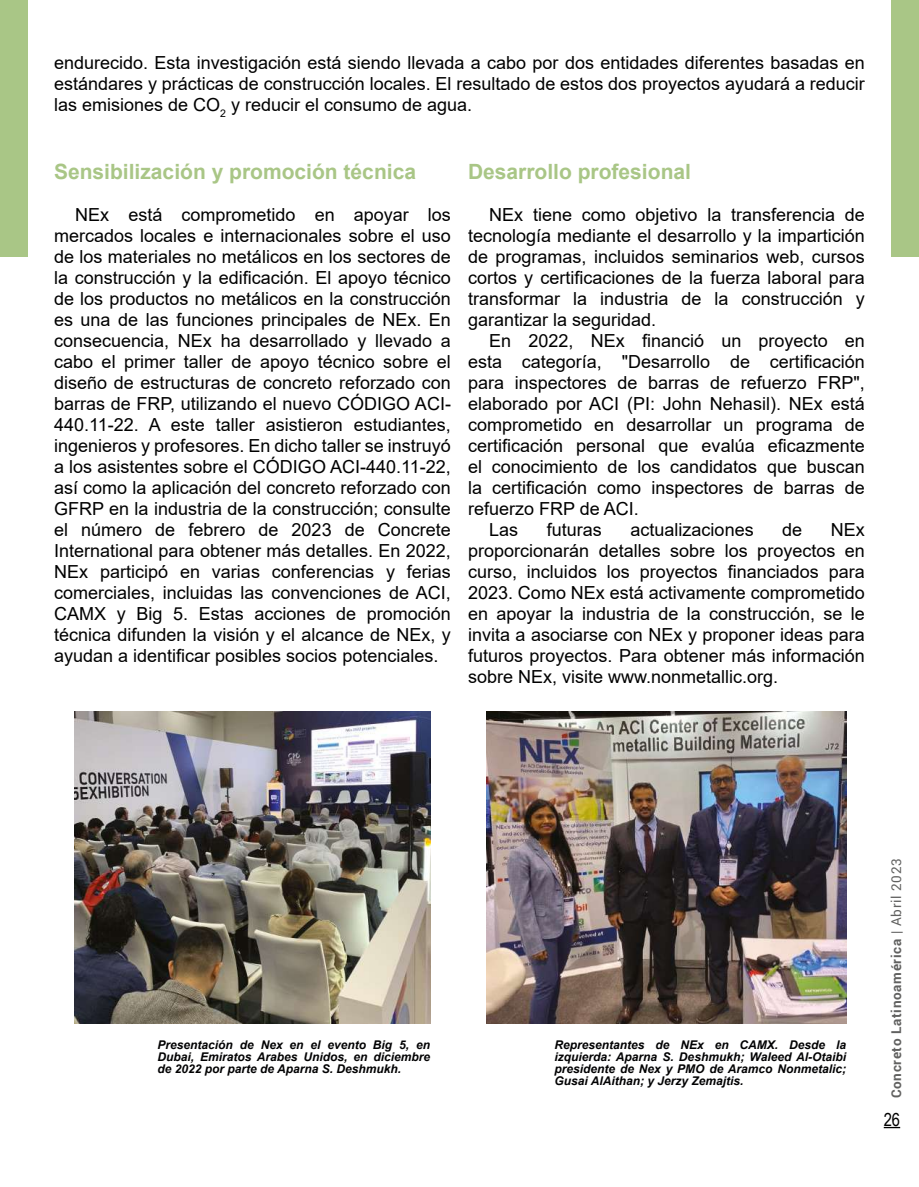
<style>
.page{position:relative;width:919px;height:1187px;background:#fff}
.page>*{position:absolute;margin:0;border:0;box-sizing:border-box;transform-origin:0 0}
.t1{font:700 21px "Arial";color:#a9c686}
.t2{font:18px/21px "Arial";color:#000;text-align:justify}
.t3{font:18px "Arial Narrow";color:#000}
.t4{font:700 13.5px "Roboto";letter-spacing:.05em;color:#616160}
.t5{font:italic 700 12px/12px "Arial";color:#020203;text-align:justify}
.s1{font-weight:400}
</style>
<div class="page">
<svg style="left:883px;top:1126px;width:17px;height:2px"></svg>
<div style="left:891px;top:0;width:27px;height:256px;background:#a9c686"></div>
<div style="left:0;top:0;width:27px;height:256px;background:#a9c686"></div>
<img style="left:75px;top:711px;width:355px;height:312px">
<img style="left:487px;top:711px;width:359px;height:312px">
<p class="t2" style="left:54px;top:52px;width:812px">endurecido. Esta investigación está siendo llevada a cabo por dos entidades diferentes basadas en estándares y prácticas de construcción locales. El resultado de estos dos proyectos ayudará a reducir las emisiones de CO<sub>2</sub> y reducir el consumo de agua.</p>
<p class="t1" style="left:54px;top:157px;width:363px">Sensibilización y promoción técnica</p>
<p class="t2" style="left:54px;top:204px;width:398px;text-indent:21px">NEx está comprometido en apoyar los mercados locales e internacionales sobre el uso de los materiales no metálicos en los sectores de la construcción y la edificación. El apoyo técnico de los productos no metálicos en la construcción es una de las funciones principales de NEx. En consecuencia, NEx ha desarrollado y llevado a cabo el primer taller de apoyo técnico sobre el diseño de estructuras de concreto reforzado con barras de FRP, utilizando el nuevo CÓDIGO ACI-440.11-22. A este taller asistieron estudiantes, ingenieros y profesores. En dicho taller se instruyó a los asistentes sobre el CÓDIGO ACI-440.11-22, así como la aplicación del concreto reforzado con GFRP en la industria de la construcción; consulte el número de febrero de 2023 de Concrete International para obtener más detalles. En 2022, NEx participó en varias conferencias y ferias comerciales, incluidas las convenciones de ACI, CAMX y Big 5. Estas acciones de promoción técnica difunden la visión y el alcance de NEx, y ayudan a identificar posibles socios potenciales.</p>
<p class="t1" style="left:468px;top:157px;width:224px">Desarrollo profesional</p>
<p class="t2" style="left:468px;top:204px;width:398px;text-indent:21px">NEx tiene como objetivo la transferencia de tecnología mediante el desarrollo y la impartición de programas, incluidos seminarios web, cursos cortos y certificaciones de la fuerza laboral para transformar la industria de la construcción y garantizar la seguridad.</p>
<p class="t2" style="left:489px;top:330px;width:377px">En 2022, NEx financió un proyecto en</p>
<p class="t2" style="left:468px;top:351px;width:398px">esta categoría, "Desarrollo de certificación</p>
<p class="t2" style="left:468px;top:372px;width:398px">para inspectores de barras de refuerzo FRP",</p>
<p class="t2" style="left:468px;top:393px;width:398px">elaborado por ACI (PI: John Nehasil). NEx está</p>
<p class="t2" style="left:468px;top:414px;width:398px">comprometido en desarrollar un programa de</p>
<p class="t2" style="left:468px;top:435px;width:398px">certificación personal que evalúa eficazmente</p>
<p class="t2" style="left:468px;top:456px;width:398px">el conocimiento de los candidatos que buscan</p>
<p class="t2" style="left:468px;top:477px;width:398px">la certificación como inspectores de barras de</p>
<p class="t2" style="left:468px;top:498px;width:172px">refuerzo FRP de ACI.</p>
<p class="t2" style="left:489px;top:519px;width:31px">Las</p>
<p class="t2" style="left:547px;top:519px;width:57px">futuras</p>
<p class="t2" style="left:630px;top:519px;width:125px">actualizaciones</p>
<p class="t2" style="left:782px;top:519px;width:22px">de</p>
<p class="t2" style="left:468px;top:519px;width:398px;text-indent:363px">NEx proporcionarán detalles sobre los proyectos en curso, incluidos los proyectos financiados para 2023. Como NEx está activamente comprometido en apoyar la industria de la construcción, se le invita a asociarse con NEx y proponer ideas para futuros proyectos. Para obtener más información sobre NEx, visite www.nonmetallic.org.</p>
<p class="t5" style="left:157px;top:1039px;width:274px">Presentación de Nex en el evento Big 5, en Dubai, Emiratos Arabes Unidos, en diciembre de 2022 por parte de Aparna S. Deshmukh.</p>
<p class="t5" style="left:554px;top:1039px;width:293px">Representantes de NEx en CAMX. Desde la izquierda: Aparna S. Deshmukh; Waleed Al-Otaibi presidente de Nex y PMO de Aramco Nonmetalic; Gusai AlAithan; y Jerzy Zemajtis.</p>
<p class="t4" style="left:886px;top:1098px;width:241px;rotate:-90deg">Concreto Latinoamérica <span class="s1">| Abril 2023</span></p>
<p class="t3" style="left:883px;top:1105px;width:18px">26</p>
</div>
